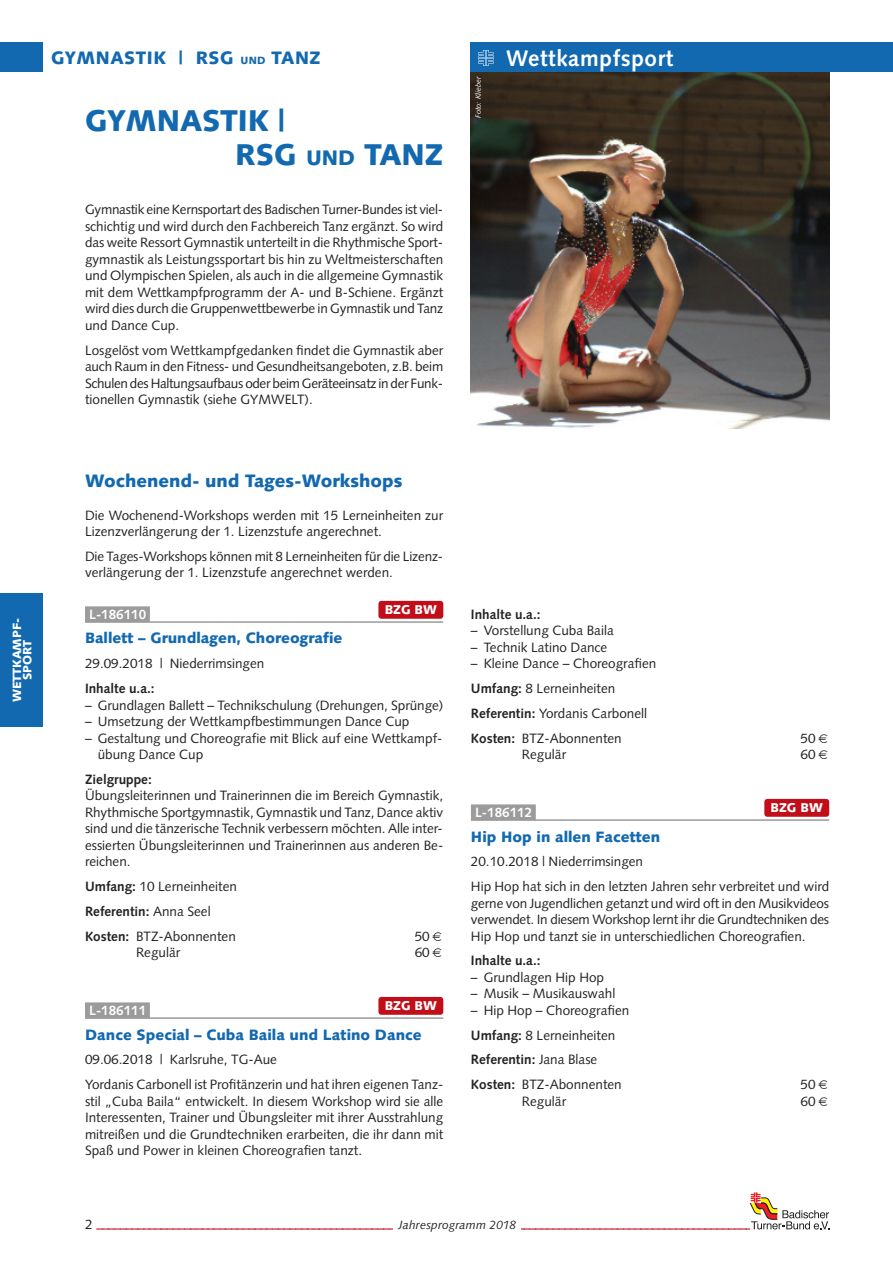
<style>
.page{position:relative;width:893px;height:1263px;background:#fff}
.page>*{position:absolute;margin:0;border:0;box-sizing:border-box;transform-origin:0 0}
.t1{font:900 30px/34.5px "Syntax";color:#1369b0}
.t2{font:700 22.5px "Syntax";letter-spacing:.03em;color:#fff}
.t3{font:900 20.25px "Syntax";color:#c20e19;scale:.67 1}
.t4{font:900 18px "Syntax";color:#1369b0}
.t5{font:900 18px "Syntax";letter-spacing:.03em;color:#1369b0}
.t6{font:900 15px "Syntax";color:#1369b0}
.t7{font:13.5px/16.5px "Syntax";color:#222221}
.t8{font:700 13.5px "Syntax";color:#222221}
.t9{font:700 13.5px "Syntax";color:#fff}
.t10{font:900 12.75px "Syntax";color:#fff}
.t11{font:900 12px/10.5px "Syntax";color:#fff;text-align:center}
.t12{font:italic 7.5px "Syntax";color:#fff}
.s1{font-size:10.5px}
.s2{font-size:21px}
.s3{font-weight:700}
</style>
<div class="page">
<img style="left:471px;top:72px;width:358px;height:357px">
<div style="left:471px;top:43px;width:422px;height:29px;background:#1369b0"></div>
<svg style="left:478px;top:50px;width:15px;height:16px"></svg>
<div style="left:0;top:43px;width:43px;height:29px;background:#1369b0"></div>
<svg style="left:750px;top:1192px;width:79px;height:37px"></svg>
<div style="left:0;top:593px;width:43px;height:134px;background:#1369b0"></div>
<div style="left:471px;top:804px;width:65px;height:16px;background:#9b9b9b"></div>
<hr style="left:471px;top:819px;width:358px;height:2px;background:#9b9b9b">
<div style="left:85px;top:606px;width:65px;height:16px;background:#9b9b9b"></div>
<hr style="left:85px;top:621px;width:358px;height:2px;background:#9b9b9b">
<div style="left:85px;top:1002px;width:65px;height:16px;background:#9b9b9b"></div>
<hr style="left:85px;top:1017px;width:358px;height:2px;background:#9b9b9b">
<div style="left:378px;top:601px;width:65px;height:18px;background:#c20e19;border-radius:3px"></div>
<div style="left:378px;top:997px;width:65px;height:18px;background:#c20e19;border-radius:3px"></div>
<div style="left:764px;top:799px;width:65px;height:18px;background:#c20e19;border-radius:3px"></div>
<h3 class="t5" style="left:51px;top:50px;width:271px">GYMNASTIK | RSG <span class="s1">UND</span> TANZ</h3>
<h2 class="t2" style="left:506px;top:49px;width:169px">Wettkampfsport</h2>
<h1 class="t1" style="left:235px;top:106px;width:210px;text-indent:-150px">GYMNASTIK |<br>RSG <span class="s2">UND</span> TANZ</h1>
<p class="t7" style="left:85px;top:203px;width:360px;text-align:justify">Gymnastik eine Kernsportart des Badischen Turner-Bundes ist viel&shy;schichtig und wird durch den Fachbereich Tanz ergänzt. So wird das weite Ressort Gymnastik unterteilt in die Rhythmische Sport&shy;gymnastik als Leistungssportart bis hin zu Weltmeisterschaften und Olympischen Spielen, als auch in die allgemeine Gymnastik mit dem Wettkampfprogramm der A- und B-Schiene. Ergänzt wird dies durch die Gruppenwettbewerbe in Gymnastik und Tanz und Dance Cup.</p>
<p class="t7" style="left:85px;top:343px;width:360px;text-align:justify">Losgelöst vom Wettkampfgedanken findet die Gymnastik aber auch Raum in den Fitness- und Gesundheitsangeboten, z.B. beim Schulen des Haltungsaufbaus oder beim Geräteeinsatz in der Funk&shy;tionellen Gymnastik (siehe GYMWELT).</p>
<p class="t12" style="left:475px;top:118px;width:43px;rotate:-90deg">Foto: Klieber</p>
<p class="t11" style="left:13px;top:702px;width:86px;rotate:-90deg">WETTKAMPF-<br>SPORT</p>
<h3 class="t4" style="left:85px;top:473px;width:319px">Wochenend- und Tages-Workshops</h3>
<p class="t7" style="left:85px;top:508px;width:360px">Die Wochenend-Workshops werden mit 15 Lerneinheiten zur<br>Lizenzverlängerung der 1. Lizenzstufe angerechnet.</p>
<p class="t7" style="left:85px;top:549px;width:360px">Die Tages-Workshops können mit 8 Lerneinheiten für die Lizenz&shy;verlängerung der 1. Lizenzstufe angerechnet werden.</p>
<p class="t9" style="left:89px;top:609px;width:59px">L-186110</p>
<p class="t6" style="left:85px;top:632px;width:259px">Ballett – Grundlagen, Choreografie</p>
<p class="t7" style="left:85px;top:656px;width:181px">29.09.2018 | Niederrimsingen</p>
<p class="t8" style="left:85px;top:683px;width:71px">Inhalte u.a.:</p>
<p class="t7" style="left:85px;top:698px;width:360px">– Grundlagen Ballett – Technikschulung (Drehungen, Sprünge)</p>
<p class="t7" style="left:85px;top:714px;width:326px">– Umsetzung der Wettkampfbestimmungen Dance Cup</p>
<p class="t7" style="left:98px;top:731px;width:346px;text-indent:-13px">– Gestaltung und Choreografie mit Blick auf eine Wettkampf&shy;übung Dance Cup</p>
<p class="t8" style="left:85px;top:774px;width:68px">Zielgruppe:</p>
<p class="t7" style="left:85px;top:788px;width:360px;text-align:justify">Übungsleiterinnen und Trainerinnen die im Bereich Gymnastik, Rhythmische Sportgymnastik, Gymnastik und Tanz, Dance aktiv sind und die tänzerische Technik verbessern möchten. Alle inter&shy;essierten Übungsleiterinnen und Trainerinnen aus anderen Be&shy;reichen.</p>
<p class="t7" style="left:85px;top:875px;width:153px;line-height:24.8px"><span class="s3">Umfang:</span> 10 Lerneinheiten<br><span class="s3">Referentin:</span> Anna Seel<br><span class="s3">Kosten:</span> BTZ-Abonnenten</p>
<p class="t10" style="left:385px;top:604px;width:54px">BZG BW</p>
<p class="t7" style="left:415px;top:929px;width:17px">50</p>
<p class="t7" style="left:136px;top:945px;width:46px">Regulär</p>
<p class="t7" style="left:415px;top:945px;width:17px">60</p>
<p class="t10" style="left:385px;top:1000px;width:54px">BZG BW</p>
<p class="t9" style="left:89px;top:1005px;width:59px">L-186111</p>
<p class="t6" style="left:85px;top:1028px;width:338px">Dance Special – Cuba Baila und Latino Dance</p>
<p class="t7" style="left:85px;top:1048px;width:360px;line-height:24.8px">09.06.2018 | Karlsruhe, TG-Aue<br>Yordanis Carbonell ist Profitänzerin und hat ihren eigenen Tanz-</p>
<p class="t7" style="left:85px;top:1094px;width:360px;text-align:justify">stil „Cuba Baila“ entwickelt. In diesem Workshop wird sie alle Interessenten, Trainer und Übungsleiter mit ihrer Ausstrahlung mitreißen und die Grundtechniken erarbeiten, die ihr dann mit Spaß und Power in kleinen Choreografien tanzt.</p>
<p class="t8" style="left:471px;top:609px;width:71px">Inhalte u.a.:</p>
<p class="t7" style="left:471px;top:623px;width:144px">– Vorstellung Cuba Baila</p>
<p class="t7" style="left:471px;top:640px;width:138px">– Technik Latino Dance</p>
<p class="t7" style="left:471px;top:652px;width:187px;line-height:24.8px">– Kleine Dance – Choreografien<br><span class="s3">Umfang:</span> 8 Lerneinheiten<br><span class="s3">Referentin:</span> Yordanis Carbonell<br><span class="s3">Kosten:</span> BTZ-Abonnenten</p>
<p class="t7" style="left:801px;top:731px;width:17px">50</p>
<p class="t7" style="left:522px;top:747px;width:46px">Regulär</p>
<p class="t7" style="left:801px;top:747px;width:17px">60</p>
<p class="t10" style="left:771px;top:802px;width:54px">BZG BW</p>
<p class="t9" style="left:475px;top:807px;width:59px">L-186112</p>
<p class="t6" style="left:471px;top:830px;width:191px">Hip Hop in allen Facetten</p>
<p class="t7" style="left:471px;top:850px;width:360px;line-height:24.8px">20.10.2018 | Niederrimsingen<br>Hip Hop hat sich in den letzten Jahren sehr verbreitet und wird</p>
<p class="t7" style="left:471px;top:896px;width:360px;text-align:justify">gerne von Jugendlichen getanzt und wird oft in den Musikvideos verwendet. In diesem Workshop lernt ihr die Grundtechniken des Hip Hop und tanzt sie in unterschiedlichen Choreografien.</p>
<p class="t8" style="left:471px;top:955px;width:71px">Inhalte u.a.:</p>
<p class="t7" style="left:471px;top:970px;width:135px">– Grundlagen Hip Hop</p>
<p class="t7" style="left:471px;top:986px;width:146px">– Musik – Musikauswahl</p>
<p class="t7" style="left:471px;top:999px;width:160px;line-height:24.8px">– Hip Hop – Choreografien<br><span class="s3">Umfang:</span> 8 Lerneinheiten<br><span class="s3">Referentin:</span> Jana Blase<br><span class="s3">Kosten:</span> BTZ-Abonnenten</p>
<p class="t7" style="left:801px;top:1077px;width:17px">50</p>
<p class="t7" style="left:522px;top:1094px;width:46px">Regulär</p>
<p class="t7" style="left:801px;top:1094px;width:17px">60</p>
<h3 class="t3" style="left:85px;top:1211px;width:1015px"><sub>2</sub> ____________________________________________________<sub>J</sub>_<sub>a</sub>_<sub>h</sub>_<sub>r</sub>_<sub>e</sub>_<sub>s</sub>_<sub>p</sub>_<sub>r</sub>_<sub>o</sub>_<sub>g</sub>_<sub>r</sub>_<sub>a</sub>_<sub>m</sub>_<sub>m</sub>___<sub>2</sub>_<sub>0</sub>_<sub>18</sub>____________________________________________</h3>
</div>
